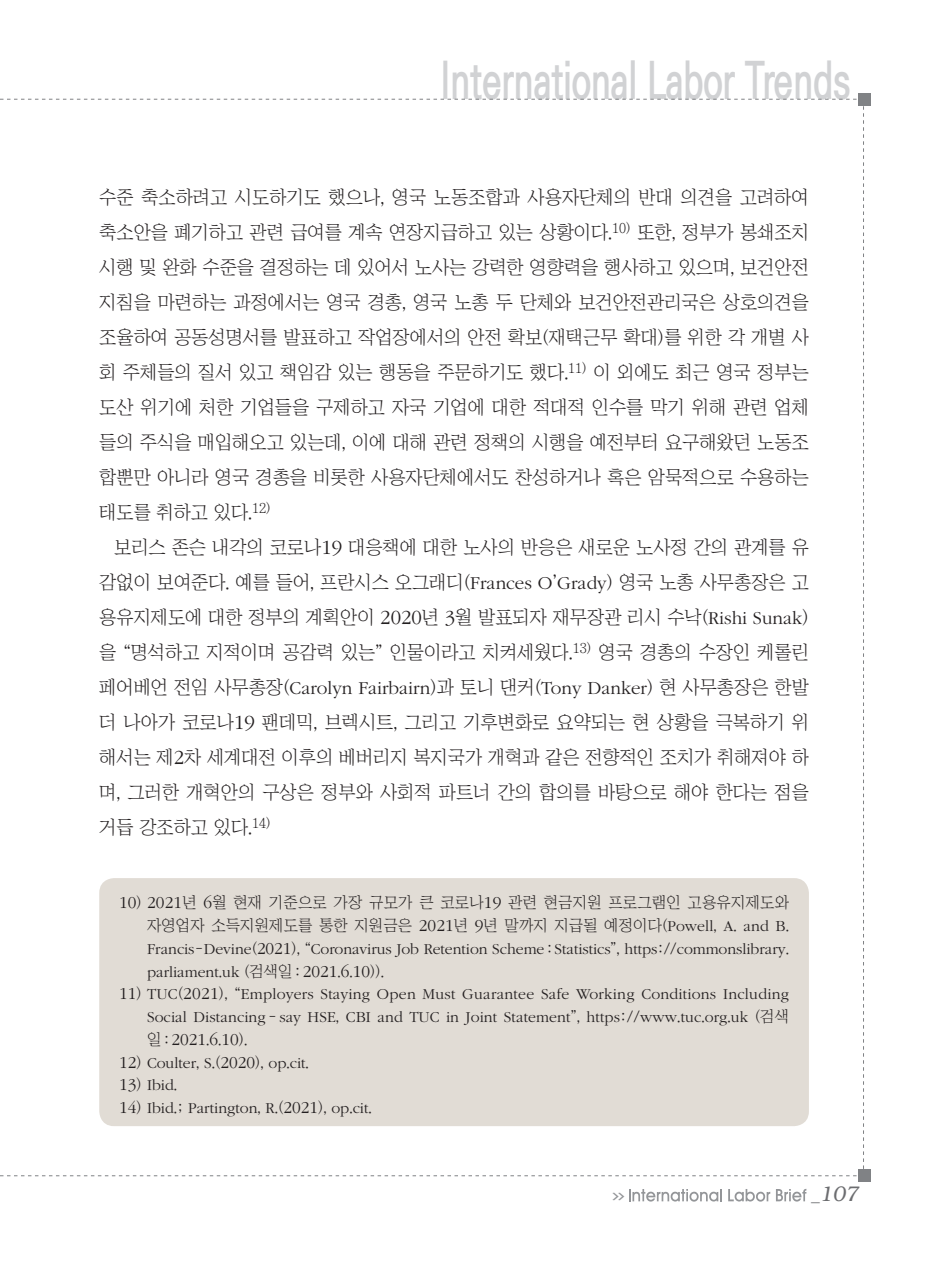
<style>
.page{position:relative;width:933px;height:1275px;background:#fff}
.page>*{position:absolute;margin:0;border:0;box-sizing:border-box;transform-origin:0 0}
.t1{font:700 50.4px "Ko Pub Dotum";color:#d1d2d4;scale:.7 1}
.t2{font:italic 300 21px "Bookman";color:#6c6d70}
.본문{font:18.9px/35px "Chosunilbo NM";color:#231f20;text-align:justify}
.각주{font:300 17.32px "ITC Garamond Std";color:#231f20}
.각주-2{font:300 15.75px/22.8px "ITC Garamond Std";letter-spacing:.005em;color:#231f20;text-align:justify}
.t3{font:700 7.88px "Ko Pub Dotum";color:#939598;scale:2 1}
.s1{font-family:"ITC Garamond Std";font-weight:300;font-size:20.82px}
.s2{font-family:"ITC Garamond Std";font-weight:300}
.s3{font-size:17.32px}
.s4{font-family:"Chosunilbo NM";font-weight:400}
.s5{font-family:"Chosunilbo NM";font-weight:400;font-size:15.75px}
.s6{font-family:"Helvetica";font-weight:400;font-style:normal;font-size:17.5px}
</style>
<div class="page">
<div style="left:858px;top:93px;width:12px;height:12px;background:#808285"></div>
<div style="left:858px;top:1170px;width:12px;height:12px;background:#808285"></div>
<svg style="left:629px;top:1189px;width:93px;height:13px"></svg>
<svg style="left:728px;top:1189px;width:42px;height:13px"></svg>
<svg style="left:776px;top:1189px;width:30px;height:12px"></svg>
<div style="left:99px;top:878px;width:710px;height:248px;background:#e1dcd5;border-radius:15px"></div>
<h1 class="t1" style="left:440px;top:56px;width:588px">International Labor Trends</h1>
<p class="본문" style="left:99px;top:179px;width:711px">수준 축소하려고 시도하기도 했으나, 영국 노동조합과 사용자단체의 반대 의견을 고려하여 축소안을 폐기하고 관련 급여를 계속 연장지급하고 있는 상황이다.<sup>10)</sup> 또한, 정부가 봉쇄조치 시행 및 완화 수준을 결정하는 데 있어서 노사는 강력한 영향력을 행사하고 있으며, 보건안전 지침을 마련하는 과정에서는 영국 경총, 영국 노총 두 단체와 보건안전관리국은 상호의견을 조율하여 공동성명서를 발표하고 작업장에서의 안전 확보(재택근무 확대)를 위한 각 개별 사 회 주체들의 질서 있고 책임감 있는 행동을 주문하기도 했다.<sup>11)</sup> 이 외에도 최근 영국 정부는 도산 위기에 처한 기업들을 구제하고 자국 기업에 대한 적대적 인수를 막기 위해 관련 업체 들의 주식을 매입해오고 있는데, 이에 대해 관련 정책의 시행을 예전부터 요구해왔던 노동조 합뿐만 아니라 영국 경총을 비롯한 사용자단체에서도 찬성하거나 혹은 암묵적으로 수용하는 태도를 취하고 있다.<sup>12)</sup></p>
<p class="본문" style="left:99px;top:529px;width:711px;text-indent:15px">보리스 존슨 내각의 코로나<span class="s1">19</span> 대응책에 대한 노사의 반응은 새로운 노사정 간의 관계를 유 감없이 보여준다. 예를 들어, 프란시스 오그래디(<span class="s2">Frances O</span>’<span class="s2">Grady</span>) 영국 노총 사무총장은 고 용유지제도에 대한 정부의 계획안이 <span class="s1">2020</span>년 <span class="s1">3</span>월 발표되자 재무장관 리시 수낙(<span class="s2">Rishi Sunak</span>) 을 “명석하고 지적이며 공감력 있는” 인물이라고 치켜세웠다.<sup>13)</sup> 영국 경총의 수장인 케롤린 페어베언 전임 사무총장(<span class="s2">Carolyn Fairbairn</span>)과 토니 댄커(<span class="s2">Tony Danker</span>) 현 사무총장은 한발 더 나아가 코로나<span class="s1">19</span> 팬데믹, 브렉시트, 그리고 기후변화로 요약되는 현 상황을 극복하기 위 해서는 제<span class="s1">2</span>차 세계대전 이후의 베버리지 복지국가 개혁과 같은 전향적인 조치가 취해져야 하 며, 그러한 개혁안의 구상은 정부와 사회적 파트너 간의 합의를 바탕으로 해야 한다는 점을 거듭 강조하고 있다.<sup>14)</sup></p>
<p class="각주-2" style="left:147px;top:892px;width:643px;text-indent:-28px"><span class="s3">10</span><span class="s4">)</span> <span class="s3">2021</span><span class="s4">년</span> <span class="s3">6</span><span class="s4">월 현재 기준으로 가장 규모가 큰 코로나</span><span class="s3">19</span> <span class="s4">관련 현금지원 프로그램인 고용유지제도와 자영업자 소득지원제도를 통한 지원금은</span> <span class="s3">2021</span><span class="s4">년</span> <span class="s3">9</span><span class="s4">년 말까지 지급될 예정이다(</span>Powell<span class="s4">,</span> A<span class="s4">.</span> and B<span class="s4">.<br></span>Francis<span class="s4">-</span>Devine<span class="s4">(</span><span class="s3">2021</span><span class="s4">), “</span>Coronavirus Job Retention Scheme <span class="s4">:</span> Statistics<span class="s4">”,</span> https<span class="s4">://</span>commonslibrary<span class="s4">. </span>parliament<span class="s4">.</span>uk <span class="s4">(검색일 :</span> <span class="s3">2021</span><span class="s4">.</span><span class="s3">6</span><span class="s4">.</span><span class="s3">10</span><span class="s4">)).</span></p>
<p class="각주-2" style="left:119px;top:983px;width:671px;text-align:right"><span class="s3">11</span><span class="s4">)</span> TUC<span class="s4">(</span><span class="s3">2021</span><span class="s4">), “</span>Employers Staying Open Must Guarantee Safe Working Conditions Including<br>Social Distancing <span class="s4">-</span> say HSE<span class="s4">,</span> CBI and TUC in Joint Statement<span class="s4">”,</span> https<span class="s4">://</span>www<span class="s4">.</span>tuc<span class="s4">.</span>org<span class="s4">.</span>uk <span class="s4">(검색</span></p>
<p class="각주" style="left:147px;top:1030px;width:102px"><span class="s5">일 :</span> 2021<span class="s5">.</span>6<span class="s5">.</span>10<span class="s5">).</span></p>
<p class="각주-2" style="left:119px;top:1051px;width:191px"><span class="s3">12</span><span class="s4">)</span> Coulter<span class="s4">,</span> S<span class="s4">.(</span><span class="s3">2020</span><span class="s4">),</span> op<span class="s4">.</span>cit<span class="s4">.</span></p>
<p class="각주-2" style="left:119px;top:1074px;width:60px"><span class="s3">13</span><span class="s4">)</span> Ibid<span class="s4">.</span></p>
<p class="각주-2" style="left:119px;top:1097px;width:254px"><span class="s3">14</span><span class="s4">)</span> Ibid<span class="s4">.;</span> Partington<span class="s4">,</span> R<span class="s4">.(</span><span class="s3">2021</span><span class="s4">),</span> op<span class="s4">.</span>cit<span class="s4">.</span></p>
<p class="t3" style="left:612px;top:1192px;width:8px">&gt;&gt;</p>
<p class="t2" style="left:811px;top:1182px;width:49px"><span class="s6">_</span>107</p>
</div>
